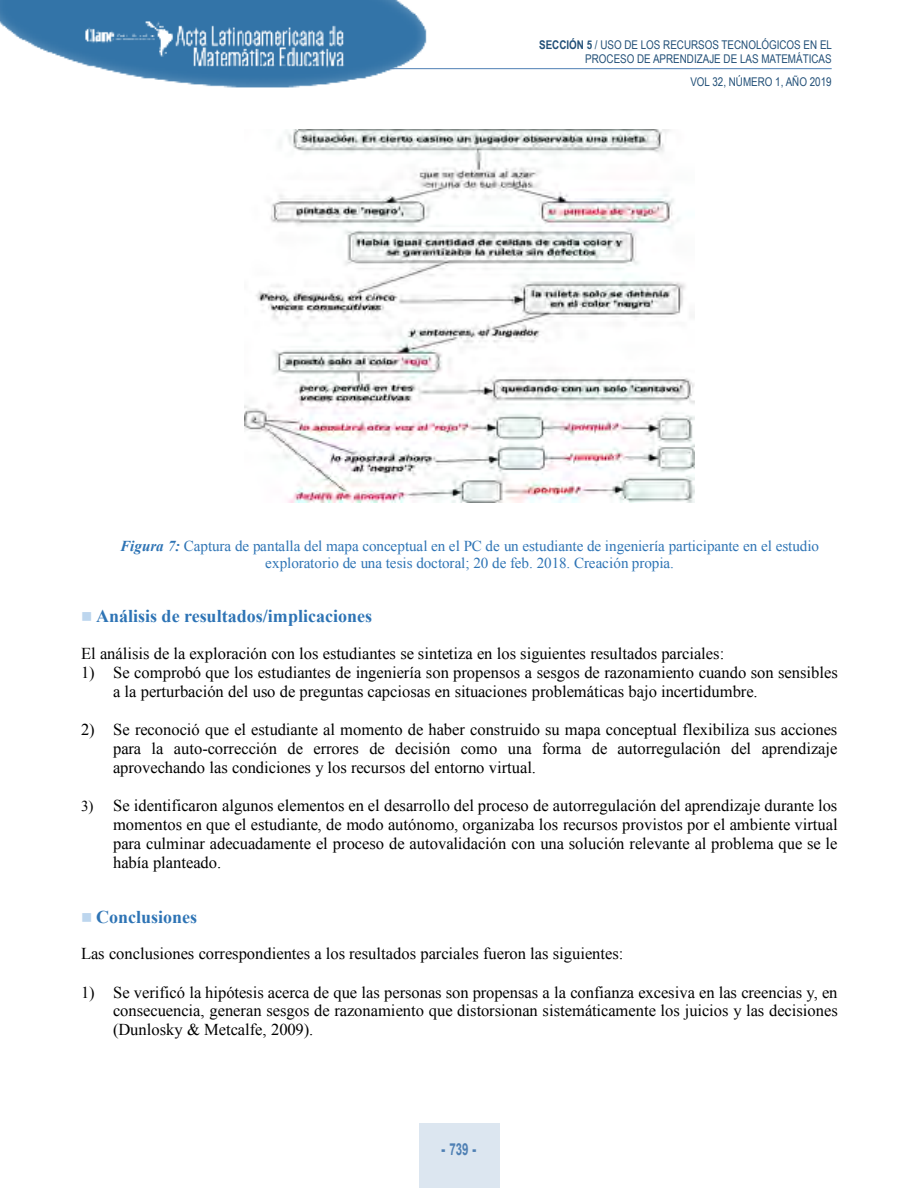
<style>
.page{position:relative;width:918px;height:1188px;background:#fff}
.page>*{position:absolute;margin:0;border:0;box-sizing:border-box;transform-origin:0 0}
.t1{font:700 18px "Times New Roman";color:#2e74b5}
.t2{font:16.5px/18.9px "Times New Roman";color:#000;text-align:justify}
.t3{font:700 16.5px "Arial";color:#4f80b4;scale:.7 1}
.t4{font:15.15px/17px "Times New Roman";color:#2e74b5;text-align:center}
.t5{font:12px/14.4px "Arial Narrow";color:#214f77;text-align:right}
.s1{font-weight:700}
.s2{font-weight:700;font-style:italic}
.s3{color:#bdd6ee}
.s4{font-size:15.15px}
.s5{font-weight:900}
</style>
<div class="page">
<img style="left:0;top:0;width:435px;height:88px">
<hr style="left:389px;top:68px;width:443px;height:1px;background:#4f80b4">
<div style="left:419px;top:1123px;width:80px;height:65px;background:#dce6f0"></div>
<img style="left:245px;top:129px;width:450px;height:373px">
<p class="t5" style="left:539px;top:37px;width:294px"><span class="s1">SECCIÓN 5</span> / USO DE LOS RECURSOS TECNOLÓGICOS EN EL<br>PROCESO DE APRENDIZAJE DE LAS MATEMÁTICAS</p>
<p class="t5" style="left:690px;top:75px;width:143px">VOL 32, NÚMERO 1, AÑO 2019</p>
<p class="t4" style="left:120px;top:538px;width:700px"><span class="s2">Figura 7:</span> Captura de pantalla del mapa conceptual en el PC de un estudiante de ingeniería participante en el estudio exploratorio de una tesis doctoral; 20 de feb. 2018. Creación propia.</p>
<p class="t1" style="left:81px;top:606px;width:293px"><span class="s3">■</span> Análisis de resultados/implicaciones</p>
<p class="t2" style="left:81px;top:644px;width:645px">El análisis de la exploración con los estudiantes se sintetiza en los siguientes resultados parciales:</p>
<p class="t2" style="left:113px;top:663px;width:726px;text-indent:-32px">1) Se comprobó que los estudiantes de ingeniería son propensos a sesgos de razonamiento cuando son sensibles a la perturbación del uso de preguntas capciosas en situaciones problemáticas bajo incertidumbre.</p>
<p class="t2" style="left:113px;top:720px;width:726px;text-indent:-32px">2) Se reconoció que el estudiante al momento de haber construido su mapa conceptual flexibiliza sus acciones para la auto-corrección de errores de decisión como una forma de autorregulación del aprendizaje aprovechando las condiciones y los recursos del entorno virtual.</p>
<p class="t2" style="left:113px;top:796px;width:726px;text-indent:-32px"><span class="s4">3)</span> Se identificaron algunos elementos en el desarrollo del proceso de autorregulación del aprendizaje durante los momentos en que el estudiante, de modo autónomo, organizaba los recursos provistos por el ambiente virtual para culminar adecuadamente el proceso de autovalidación con una solución relevante al problema que se le había planteado.</p>
<p class="t1" style="left:81px;top:907px;width:118px"><span class="s3">■</span> Conclusiones</p>
<p class="t2" style="left:81px;top:944px;width:544px">Las conclusiones correspondientes a los resultados parciales fueron las siguientes:</p>
<p class="t2" style="left:113px;top:983px;width:726px;text-indent:-32px">1) Se verificó la hipótesis acerca de que las personas son propensas a la confianza excesiva en las creencias y, en consecuencia, generan sesgos de razonamiento que distorsionan sistemáticamente los juicios y las decisiones (Dunlosky &amp; Metcalfe, 2009).</p>
<p class="t3" style="left:442px;top:1140px;width:51px"><span class="s5">-</span> 739 <span class="s5">-</span></p>
</div>
